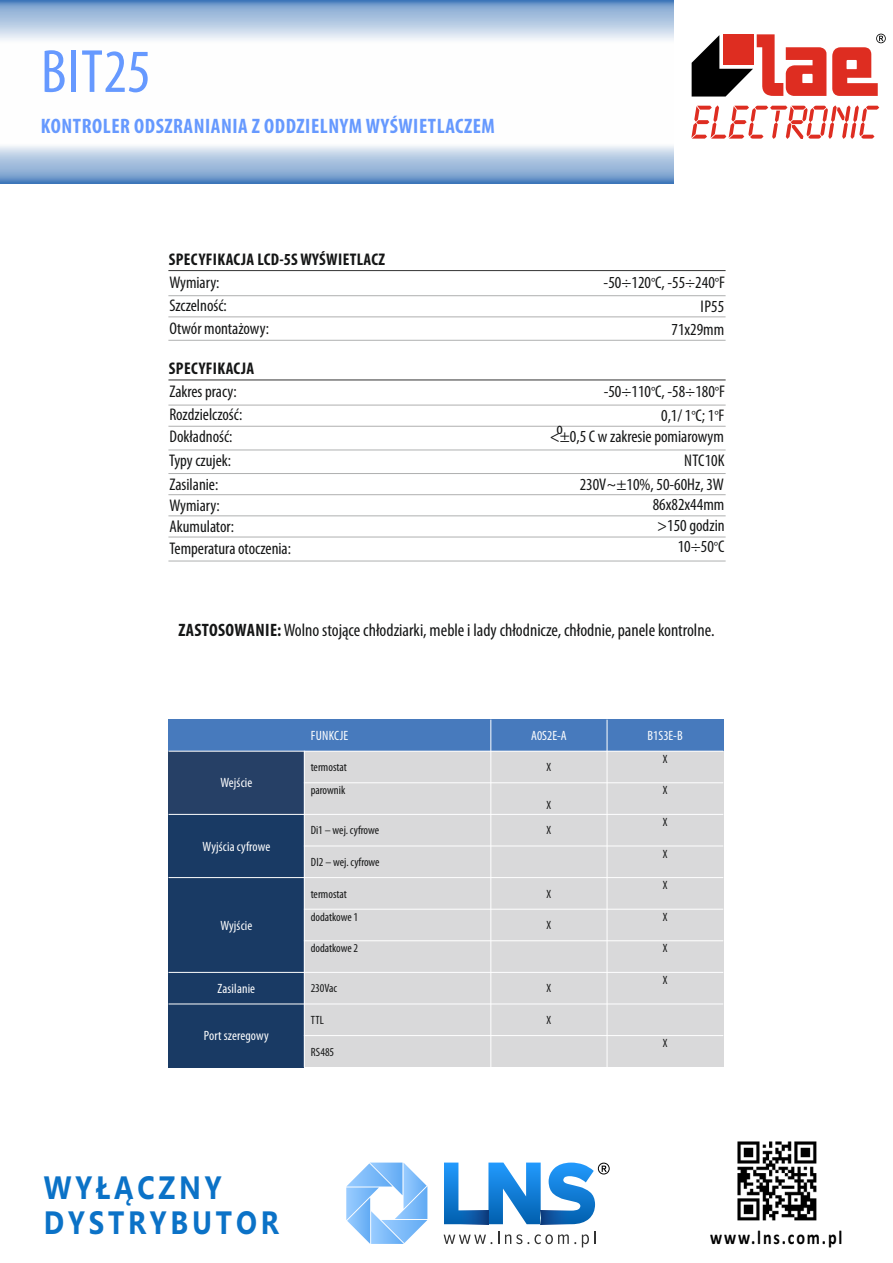
<style>
.page{position:relative;width:893px;height:1263px;background:#fff}
.page>*{position:absolute;margin:0;border:0;box-sizing:border-box;transform-origin:0 0}
.t1{font:condensed 61.5px "Myriad Pro";letter-spacing:.015em;color:#69f}
.t2{font:700 32.25px/35px "Ebrima";letter-spacing:.14em;color:#0b72c7;scale:.86 1}
.t3{font:700 condensed 21px "Myriad Pro";letter-spacing:.025em;color:#69f}
.t4{font:700 19.65px "Calibri";letter-spacing:.115em;color:#000;scale:.82 1}
.t5{font:condensed 18px "Myriad Pro";color:#151616}
.t6{font:condensed 16.95px/24px "Myriad Pro";color:#151616;text-align:right}
.t7{font:700 condensed 16.95px "Myriad Pro";letter-spacing:.02em;color:#151616}
.t8{font:condensed 13.5px "Myriad Pro";letter-spacing:.01em;color:#fff}
.t9{font:condensed 12px "Myriad Pro";color:#151616}
.s1{font-size:14.85px}
.s2{font-weight:700}
</style>
<div class="page">
<img style="left:0;top:0;width:674px;height:184px">
<svg style="left:832px;top:34px;width:54px;height:62px"></svg>
<svg style="left:692px;top:34px;width:134px;height:63px"></svg>
<svg style="left:691px;top:105px;width:188px;height:34px"></svg>
<img style="left:737px;top:1141px;width:80px;height:80px">
<svg style="left:346px;top:1162px;width:81px;height:82px"></svg>
<svg style="left:444px;top:1162px;width:151px;height:62px"></svg>
<svg style="left:444px;top:1234px;width:48px;height:10px"></svg>
<svg style="left:498px;top:1231px;width:1px;height:13px"></svg>
<svg style="left:505px;top:1234px;width:71px;height:10px"></svg>
<svg style="left:582px;top:1231px;width:13px;height:16px"></svg>
<div style="left:598px;top:1163px;width:11px;height:11px;border:1px solid #000;border-radius:50%"></div>
<svg style="left:602px;top:1165px;width:5px;height:7px"></svg>
<hr style="left:168px;top:295px;width:558px;height:1px;background:#afb0b0">
<hr style="left:168px;top:316px;width:558px;height:1px;background:#afb0b0">
<hr style="left:168px;top:270px;width:558px;height:1px;background:#333">
<hr style="left:168px;top:340px;width:558px;height:1px;background:#afb0b0">
<hr style="left:168px;top:405px;width:558px;height:1px;background:#afb0b0">
<hr style="left:168px;top:426px;width:558px;height:1px;background:#afb0b0">
<hr style="left:168px;top:450px;width:558px;height:1px;background:#afb0b0">
<hr style="left:168px;top:473px;width:558px;height:1px;background:#afb0b0">
<hr style="left:168px;top:494px;width:558px;height:1px;background:#afb0b0">
<hr style="left:168px;top:515px;width:558px;height:1px;background:#afb0b0">
<hr style="left:168px;top:537px;width:558px;height:1px;background:#afb0b0">
<hr style="left:168px;top:380px;width:558px;height:1px;background:#333">
<hr style="left:168px;top:561px;width:558px;height:1px;background:#afb0b0">
<div style="left:169px;top:720px;width:322px;height:31px;background:#477abd"></div>
<div style="left:491px;top:720px;width:116px;height:31px;background:#477abd"></div>
<div style="left:607px;top:720px;width:116px;height:31px;background:#477abd"></div>
<div style="left:169px;top:751px;width:135px;height:63px;background:#264066"></div>
<div style="left:304px;top:751px;width:187px;height:32px;background:#d9d9da"></div>
<div style="left:491px;top:751px;width:116px;height:32px;background:#d9d9da"></div>
<div style="left:607px;top:751px;width:116px;height:32px;background:#d9d9da"></div>
<div style="left:304px;top:783px;width:187px;height:31px;background:#d9d9da"></div>
<div style="left:491px;top:783px;width:116px;height:31px;background:#d9d9da"></div>
<div style="left:607px;top:783px;width:116px;height:31px;background:#d9d9da"></div>
<div style="left:169px;top:814px;width:135px;height:63px;background:#193a64"></div>
<div style="left:304px;top:814px;width:187px;height:32px;background:#d9d9da"></div>
<div style="left:491px;top:814px;width:116px;height:32px;background:#d9d9da"></div>
<div style="left:607px;top:814px;width:116px;height:32px;background:#d9d9da"></div>
<div style="left:304px;top:846px;width:187px;height:31px;background:#d9d9da"></div>
<div style="left:491px;top:846px;width:116px;height:31px;background:#d9d9da"></div>
<div style="left:607px;top:846px;width:116px;height:31px;background:#d9d9da"></div>
<div style="left:169px;top:877px;width:135px;height:95px;background:#193a64"></div>
<div style="left:304px;top:877px;width:187px;height:32px;background:#d9d9da"></div>
<div style="left:491px;top:877px;width:116px;height:32px;background:#d9d9da"></div>
<div style="left:607px;top:877px;width:116px;height:32px;background:#d9d9da"></div>
<div style="left:304px;top:909px;width:187px;height:32px;background:#d9d9da"></div>
<div style="left:491px;top:909px;width:116px;height:32px;background:#d9d9da"></div>
<div style="left:607px;top:909px;width:116px;height:32px;background:#d9d9da"></div>
<div style="left:304px;top:941px;width:187px;height:31px;background:#d9d9da"></div>
<div style="left:491px;top:941px;width:116px;height:31px;background:#d9d9da"></div>
<div style="left:607px;top:941px;width:116px;height:31px;background:#d9d9da"></div>
<div style="left:169px;top:972px;width:135px;height:32px;background:#193a64"></div>
<div style="left:304px;top:972px;width:187px;height:32px;background:#d9d9da"></div>
<div style="left:491px;top:972px;width:116px;height:32px;background:#d9d9da"></div>
<div style="left:607px;top:972px;width:116px;height:32px;background:#d9d9da"></div>
<div style="left:169px;top:1004px;width:135px;height:63px;background:#193a64"></div>
<div style="left:304px;top:1004px;width:187px;height:31px;background:#d9d9da"></div>
<div style="left:491px;top:1004px;width:116px;height:31px;background:#d9d9da"></div>
<div style="left:607px;top:1004px;width:116px;height:31px;background:#d9d9da"></div>
<div style="left:304px;top:1035px;width:187px;height:32px;background:#d9d9da"></div>
<div style="left:491px;top:1035px;width:116px;height:32px;background:#d9d9da"></div>
<div style="left:607px;top:1035px;width:116px;height:32px;background:#d9d9da"></div>
<hr style="left:304px;top:751px;width:1px;height:316px;background:#fff">
<hr style="left:490px;top:720px;width:1px;height:347px;background:#fff">
<hr style="left:607px;top:720px;width:1px;height:347px;background:#fff">
<hr style="left:304px;top:1035px;width:419px;height:1px;background:#fff">
<hr style="left:169px;top:1003px;width:554px;height:1px;background:#fff">
<hr style="left:169px;top:972px;width:554px;height:1px;background:#fff">
<hr style="left:304px;top:940px;width:419px;height:1px;background:#fff">
<hr style="left:304px;top:909px;width:419px;height:1px;background:#fff">
<hr style="left:169px;top:877px;width:554px;height:1px;background:#fff">
<hr style="left:304px;top:845px;width:419px;height:1px;background:#fff">
<hr style="left:169px;top:814px;width:554px;height:1px;background:#fff">
<hr style="left:304px;top:782px;width:419px;height:1px;background:#fff">
<hr style="left:169px;top:751px;width:554px;height:1px;background:#fff">
<h1 class="t1" style="left:41px;top:46px;width:112px">BIT25</h1>
<p class="t3" style="left:41px;top:118px;width:455px">KONTROLER ODSZRANIANIA Z ODDZIELNYM WYŚWIETLACZEM</p>
<p class="t7" style="left:169px;top:252px;width:218px">SPECYFIKACJA LCD-5S WYŚWIETLACZ</p>
<p class="t6" style="left:169px;top:294px;width:59px">Szczelność:</p>
<p class="t6" style="left:169px;top:271px;width:52px">Wymiary:</p>
<p class="t6" style="left:604px;top:271px;width:123px">-50÷120<span class="s1">°</span>C, -55÷240<span class="s1">°</span>F<br>IP55</p>
<p class="t6" style="left:169px;top:318px;width:101px">Otwór montażowy:</p>
<p class="t6" style="left:671px;top:319px;width:54px">71x29mm</p>
<p class="t7" style="left:169px;top:361px;width:87px">SPECYFIKACJA</p>
<p class="t6" style="left:169px;top:404px;width:74px">Rozdzielczość:</p>
<p class="t6" style="left:169px;top:381px;width:69px">Zakres pracy:</p>
<p class="t6" style="left:169px;top:425px;width:65px">Dokładność:</p>
<p class="t6" style="left:169px;top:474px;width:50px">Zasilanie:</p>
<p class="t6" style="left:604px;top:381px;width:123px">-50÷110<span class="s1">°</span>C, -58÷180<span class="s1">°</span>F<br>0,1/ 1<span class="s1">°</span>C; 1<span class="s1">°</span>F</p>
<p class="t6" style="left:556px;top:418px;width:8px">o</p>
<p class="t6" style="left:550px;top:426px;width:176px">&lt;±0,5 C w zakresie pomiarowym<br>NTC10K<br>230V~±10%, 50-60Hz, 3W</p>
<p class="t6" style="left:653px;top:496px;width:73px;line-height:21px">86x82x44mm &gt;150 godzin<br>10÷50<span class="s1">°</span>C</p>
<p class="t6" style="left:169px;top:450px;width:63px">Typy czujek:</p>
<p class="t6" style="left:169px;top:495px;width:123px;line-height:21.8px;text-align:left">Wymiary:<br>Akumulator:<br>Temperatura otoczenia:</p>
<p class="t5" style="left:178px;top:622px;width:538px"><span class="s2">ZASTOSOWANIE:</span>Wolno stojące chłodziarki, meble i lady chłodnicze, chłodnie, panele kontrolne.</p>
<p class="t8" style="left:311px;top:730px;width:39px">FUNKCJE</p>
<p class="t8" style="left:531px;top:730px;width:37px">A0S2E-A</p>
<p class="t8" style="left:648px;top:730px;width:37px">B1S3E-B</p>
<p class="t8" style="left:220px;top:777px;width:34px">Wejście</p>
<p class="t8" style="left:203px;top:840px;width:69px">Wyjścia cyfrowe</p>
<p class="t8" style="left:220px;top:919px;width:34px">Wyjście</p>
<p class="t9" style="left:311px;top:762px;width:38px">termostat</p>
<p class="t9" style="left:547px;top:762px;width:6px">X</p>
<p class="t9" style="left:311px;top:785px;width:36px">parownik</p>
<p class="t9" style="left:547px;top:800px;width:6px">X</p>
<p class="t9" style="left:311px;top:825px;width:70px">Di1 – wej. cyfrowe</p>
<p class="t9" style="left:547px;top:825px;width:6px">X</p>
<p class="t9" style="left:311px;top:857px;width:70px">DI2 – wej. cyfrowe</p>
<p class="t9" style="left:311px;top:888px;width:38px">termostat</p>
<p class="t9" style="left:547px;top:888px;width:6px">X</p>
<p class="t9" style="left:311px;top:912px;width:49px">dodatkowe 1</p>
<p class="t9" style="left:547px;top:920px;width:6px">X</p>
<p class="t9" style="left:663px;top:754px;width:6px">X</p>
<p class="t9" style="left:663px;top:785px;width:6px">X</p>
<p class="t9" style="left:663px;top:817px;width:6px">X</p>
<p class="t9" style="left:663px;top:849px;width:6px">X</p>
<p class="t9" style="left:663px;top:880px;width:6px">X</p>
<p class="t9" style="left:663px;top:912px;width:6px">X</p>
<p class="t9" style="left:311px;top:943px;width:49px">dodatkowe 2</p>
<p class="t9" style="left:663px;top:943px;width:6px">X</p>
<p class="t8" style="left:218px;top:983px;width:39px">Zasilanie</p>
<p class="t9" style="left:311px;top:983px;width:28px">230Vac</p>
<p class="t9" style="left:547px;top:983px;width:6px">X</p>
<p class="t8" style="left:204px;top:1030px;width:67px">Port szeregowy</p>
<p class="t9" style="left:311px;top:1015px;width:15px">TTL</p>
<p class="t9" style="left:547px;top:1015px;width:6px">X</p>
<p class="t9" style="left:311px;top:1046px;width:25px">RS485</p>
<h2 class="t2" style="left:44px;top:1173px;width:275px">WYŁĄCZNY<br>DYSTRYBUTOR</h2>
<p class="t9" style="left:663px;top:975px;width:6px">X</p>
<p class="t9" style="left:663px;top:1038px;width:6px">X</p>
<p class="t4" style="left:710px;top:1229px;width:163px">www.lns.com.pl</p>
</div>
